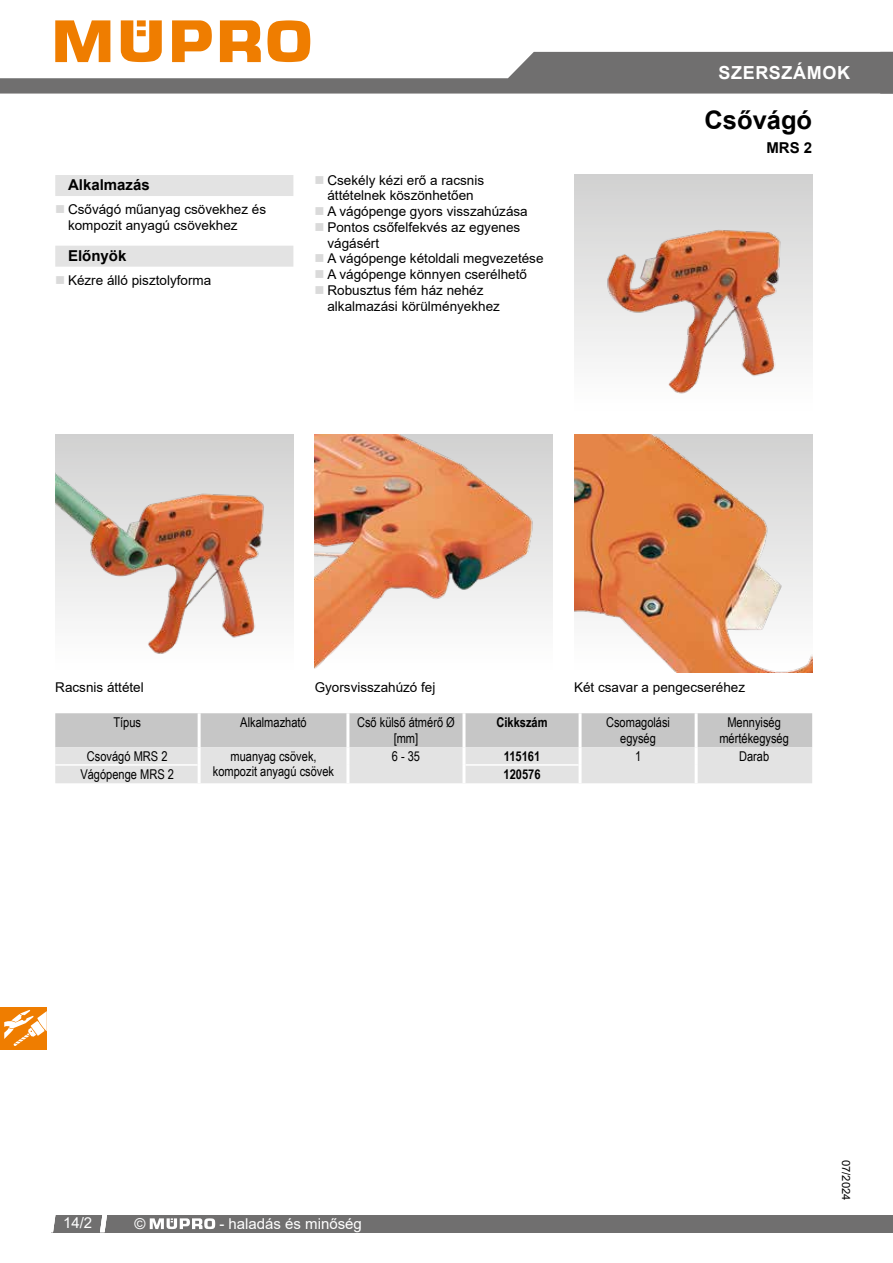
<style>
.page{position:relative;width:893px;height:1263px;background:#fff}
.page>*{position:absolute;margin:0;border:0;box-sizing:border-box;transform-origin:0 0}
.t1{font:700 25.5px "Arial";color:#000}
.t2{font:700 18px "Arial";letter-spacing:.035em;color:#fff}
.t3{font:15px "Arial";color:#fff}
.t4{font:700 15px "Arial";color:#000}
.t5{font:13.5px/15.8px "Arial";color:#000}
.t6{font:13.5px/15.8px "Arial Narrow";color:#000;text-align:center}
.t7{font:700 13.5px "Arial Narrow";color:#000}
.t8{font:11.25px "Arial";color:#000}
</style>
<div class="page">
<svg style="left:0;top:20px;width:893px;height:74px"></svg>
<div style="left:51px;top:1215px;width:842px;height:17px;background:#706f6f"></div>
<svg style="left:51px;top:1215px;width:4px;height:17px"></svg>
<svg style="left:100px;top:1215px;width:7px;height:17px"></svg>
<svg style="left:150px;top:1218px;width:65px;height:11px"></svg>
<div style="left:55px;top:175px;width:238px;height:21px;background:#e3e3e3"></div>
<div style="left:55px;top:246px;width:238px;height:21px;background:#e3e3e3"></div>
<img style="left:574px;top:175px;width:238px;height:219px">
<img style="left:55px;top:434px;width:238px;height:220px">
<img style="left:315px;top:434px;width:238px;height:235px">
<img style="left:574px;top:434px;width:238px;height:238px">
<svg style="left:55px;top:713px;width:757px;height:70px;background:#d5d5d5"></svg>
<hr style="left:198px;top:713px;width:3px;height:34px;background:#fff">
<hr style="left:346px;top:713px;width:3px;height:34px;background:#fff">
<hr style="left:462px;top:713px;width:3px;height:34px;background:#fff">
<hr style="left:579px;top:713px;width:3px;height:34px;background:#fff">
<hr style="left:695px;top:713px;width:3px;height:34px;background:#fff">
<hr style="left:198px;top:747px;width:3px;height:18px;background:#fff">
<hr style="left:346px;top:747px;width:3px;height:18px;background:#fff">
<hr style="left:462px;top:747px;width:3px;height:18px;background:#fff">
<hr style="left:579px;top:747px;width:3px;height:18px;background:#fff">
<hr style="left:695px;top:747px;width:3px;height:18px;background:#fff">
<hr style="left:198px;top:765px;width:3px;height:18px;background:#fff">
<hr style="left:346px;top:765px;width:3px;height:18px;background:#fff">
<hr style="left:462px;top:765px;width:3px;height:18px;background:#fff">
<hr style="left:579px;top:765px;width:3px;height:18px;background:#fff">
<hr style="left:695px;top:765px;width:3px;height:18px;background:#fff">
<hr style="left:55px;top:764px;width:143px;height:2px;background:#fff">
<hr style="left:465px;top:764px;width:114px;height:2px;background:#fff">
<div style="left:0;top:1007px;width:47px;height:42px;background:#ef7d00"></div>
<svg style="left:4px;top:1010px;width:43px;height:36px"></svg>
<h2 class="t2" style="left:718px;top:60px;width:133px">SZERSZÁMOK</h2>
<p class="t4" style="left:68px;top:174px;width:83px">Alkalmazás</p>
<p class="t5" style="left:68px;top:201px;width:200px">Csővágó műanyag csövekhez és kompozit anyagú csövekhez</p>
<p class="t4" style="left:68px;top:245px;width:60px">Előnyök</p>
<p class="t5" style="left:68px;top:272px;width:145px">Kézre álló pisztolyforma</p>
<p class="t5" style="left:327px;top:172px;width:218px">Csekély kézi erő a racsnis áttételnek köszönhetően<br>A vágópenge gyors visszahúzása<br>Pontos csőfelfekvés az egyenes vágásért<br>A vágópenge kétoldali megvezetése<br>A vágópenge könnyen cserélhető<br>Robusztus fém ház nehéz alkalmazási körülményekhez</p>
<h1 class="t1" style="left:704px;top:102px;width:109px">Csővágó</h1>
<p class="t4" style="left:766px;top:138px;width:47px">MRS 2</p>
<p class="t5" style="left:55px;top:679px;width:90px">Racsnis áttétel</p>
<p class="t5" style="left:315px;top:679px;width:122px">Gyorsvisszahúzó fej</p>
<p class="t5" style="left:574px;top:679px;width:173px">Két csavar a pengecseréhez</p>
<p class="t6" style="left:113px;top:714px;width:29px">Típus</p>
<p class="t6" style="left:240px;top:714px;width:68px">Alkalmazható</p>
<p class="t6" style="left:357px;top:714px;width:99px">Cső külső átmérő Ø [mm]</p>
<p class="t7" style="left:496px;top:712px;width:53px">Cikkszám</p>
<p class="t6" style="left:606px;top:714px;width:65px">Csomagolási egység</p>
<p class="t6" style="left:719px;top:714px;width:71px">Mennyiség mértékegység</p>
<p class="t6" style="left:87px;top:747px;width:82px">Csovágó MRS 2</p>
<p class="t6" style="left:213px;top:747px;width:123px">muanyag csövek, kompozit anyagú csövek</p>
<p class="t6" style="left:392px;top:747px;width:30px">6 - 35</p>
<p class="t7" style="left:504px;top:746px;width:38px">115161</p>
<p class="t6" style="left:635px;top:747px;width:8px">1</p>
<p class="t6" style="left:739px;top:747px;width:32px">Darab</p>
<p class="t6" style="left:80px;top:766px;width:95px">Vágópenge MRS 2</p>
<p class="t7" style="left:504px;top:764px;width:38px">120576</p>
<p class="t3" style="left:63px;top:1213px;width:31px">14/2</p>
<p class="t3" style="left:135px;top:1213px;width:13px">©</p>
<p class="t3" style="left:219px;top:1213px;width:144px">- haladás és minőség</p>
<p class="t8" style="left:854px;top:1160px;width:42px;rotate:90deg">07/2024</p>
</div>
